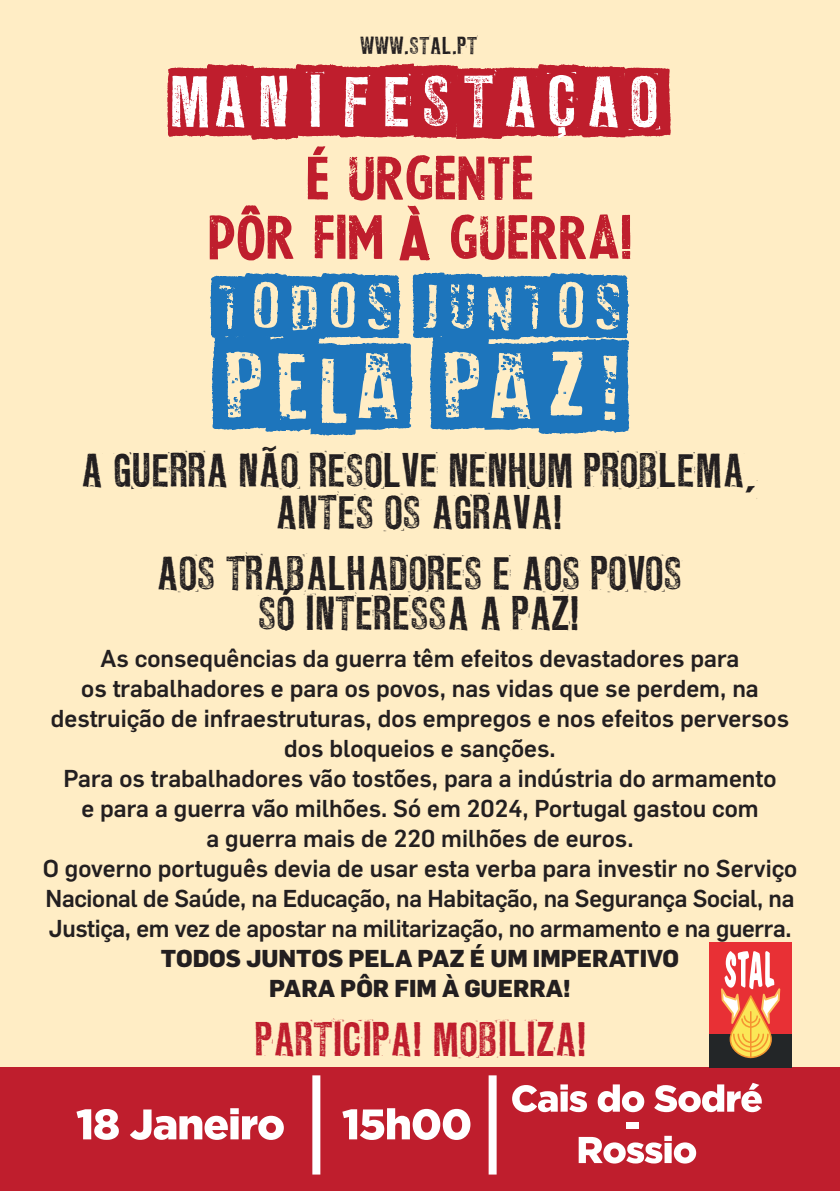
<style>
.page{position:relative;width:840px;height:1191px;background:#fff}
.page>*{position:absolute;margin:0;border:0;box-sizing:border-box;transform-origin:0 0}
.t1{font:64.8px "LL Rubber Grotesque";letter-spacing:.14em;color:#fff}
.t2{font:42.8px/42.4px "LL Rubber Grotesque OTF";letter-spacing:-.02em;color:#231f20;text-align:center}
.t3{font:42.8px "LL Rubber Grotesque OTF";letter-spacing:-.02em;color:#bf1e2d}
.t4{font:500 24px/30px "Flama";color:#231f20;text-align:center}
.t5{font:800 24px/30px "Flama";color:#231f20;text-align:center}
.t6{font:21.4px "LL Rubber Grotesque";color:#231f20}
</style>
<div class="page">
<div style="left:0;top:0;width:839px;height:1191px;background:#ffedc5"></div>
<svg style="left:209px;top:146px;width:422px;height:290px"></svg>
<div style="left:0;top:1067px;width:839px;height:124px;background:#bf1e2d"></div>
<svg style="left:76px;top:1109px;width:43px;height:30px"></svg>
<svg style="left:130px;top:1108px;width:154px;height:32px"></svg>
<svg style="left:512px;top:1084px;width:74px;height:28px"></svg>
<svg style="left:597px;top:1084px;width:47px;height:28px"></svg>
<svg style="left:654px;top:1082px;width:107px;height:30px"></svg>
<div style="left:625px;top:1122px;width:13px;height:6px;background:#fff"></div>
<svg style="left:578px;top:1135px;width:117px;height:28px"></svg>
<svg style="left:342px;top:1108px;width:128px;height:32px"></svg>
<div style="left:312px;top:1075px;width:8px;height:99px;background:#fff"></div>
<div style="left:488px;top:1075px;width:8px;height:99px;background:#fff"></div>
<div style="left:709px;top:942px;width:82px;height:91px;background:#e83035"></div>
<div style="left:709px;top:1033px;width:82px;height:34px;background:#232628"></div>
<svg style="left:720px;top:951px;width:59px;height:107px"></svg>
<hr style="left:749px;top:1011px;width:2px;height:47px;background:#f59431">
<svg style="left:167px;top:64px;width:503px;height:76px;background:#c42e39"></svg>
<p class="t6" style="left:360px;top:32px;width:119px">WWW.STAL.PT</p>
<h1 class="t1" style="left:169px;top:62px;width:492px">MAN I FESTAÇAO</h1>
<h2 class="t2" style="left:80px;top:450px;width:678px">A GUERRA NÃO RESOLVE NENHUM PROBLEMA,<br>ANTES OS AGRAVA!</h2>
<h2 class="t2" style="left:156px;top:554px;width:527px;line-height:40px">AOS TRABALHADORES E AOS POVOS<br>SÓ INTERESSA A PAZ!</h2>
<p class="t4" style="left:43px;top:642px;width:755px">As consequências da guerra têm efeitos devastadores para<br>os trabalhadores e para os povos, nas vidas que se perdem, na destruição de infraestruturas, dos empregos e nos efeitos perversos dos bloqueios e sanções.<br>Para os trabalhadores vão tostões, para a indústria do armamento<br>e para a guerra vão milhões. Só em 2024, Portugal gastou com<br>a guerra mais de 220 milhões de euros.<br>O governo português devia de usar esta verba para investir no Serviço Nacional de Saúde, na Educação, na Habitação, na Segurança Social, na Justiça, em vez de apostar na militarização, no armamento e na guerra.</p>
<p class="t5" style="left:161px;top:942px;width:519px">TODOS JUNTOS PELA PAZ É UM IMPERATIVO<br>PARA PÔR FIM À GUERRA!</p>
<h2 class="t3" style="left:255px;top:1013px;width:334px">PARTICIPA! MOBILIZA!</h2>
</div>
